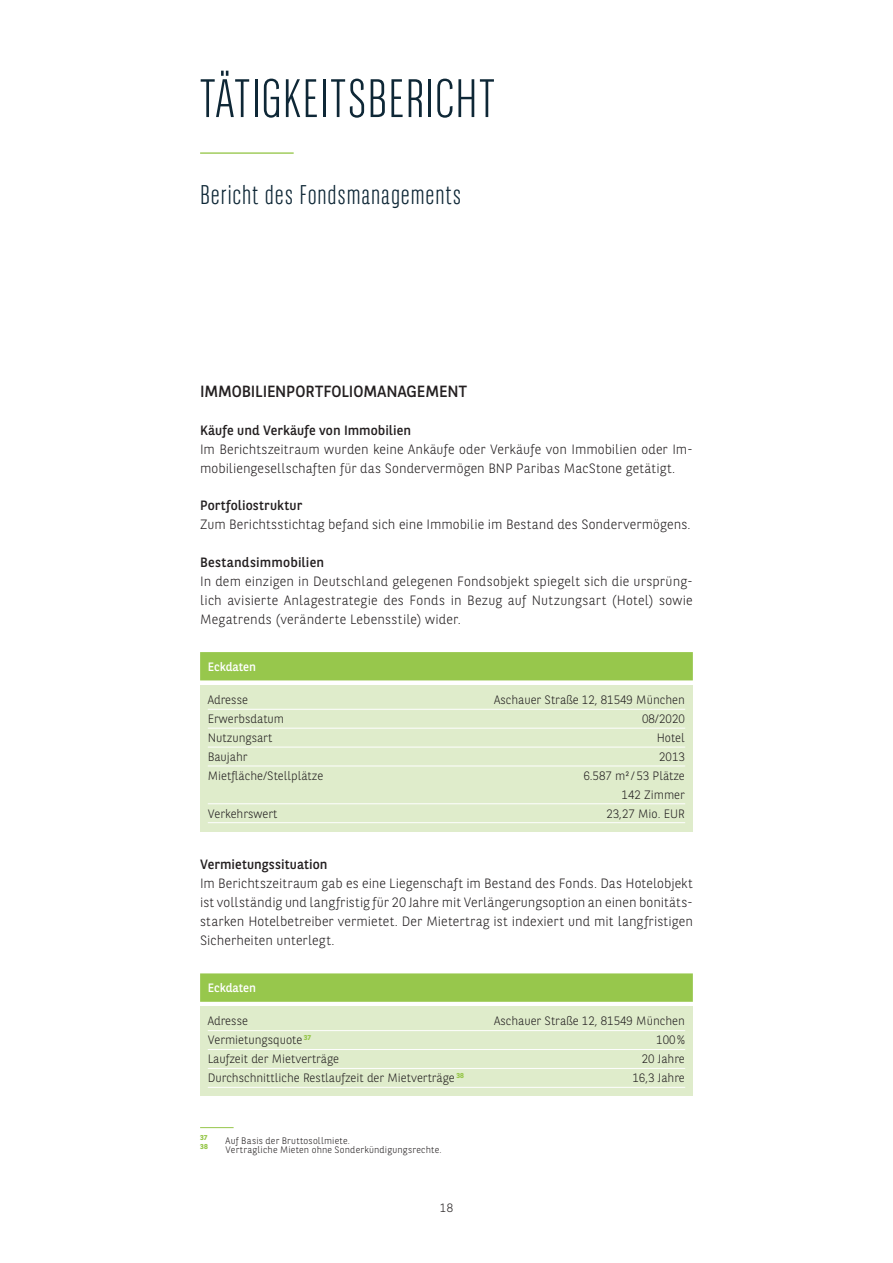
<style>
.page{position:relative;width:893px;height:1263px;background:#fff}
.page>*{position:absolute;margin:0;border:0;box-sizing:border-box;transform-origin:0 0}
.t1{font:300 54px "BNPP Sans Condensed";letter-spacing:.02em;color:#0e2736}
.t2{font:300 27px "BNPP Sans Condensed";letter-spacing:.035em;color:#0e2736}
.t3{font:16.2px "BNPP Sans";letter-spacing:-.005em;color:#231f20}
.t4{font:300 13.5px/18.9px "BNPP Sans";letter-spacing:.01em;color:#231f20;text-align:justify}
.t5{font:13.5px "BNPP Sans";letter-spacing:.01em;color:#231f20}
.t6{font:300 12.15px/18.9px "BNPP Sans";color:#231f20;text-align:right}
.t7{font:12.15px "BNPP Sans";color:#fff}
.t8{font:300 12px "BNPP Sans";color:#231f20}
.t9{font:300 9.45px "BNPP Sans";letter-spacing:.025em;color:#231f20}
.t10{font:700 7.05px "BNPP Sans";color:#97c74c}
</style>
<div class="page">
<hr style="left:200px;top:152px;width:94px;height:2px;background:#97c74c">
<div style="left:200px;top:652px;width:493px;height:28px;background:#97c74c"></div>
<div style="left:200px;top:685px;width:493px;height:147px;background:#dfeccb"></div>
<hr style="left:208px;top:709px;width:477px;height:1px;background:#fff">
<hr style="left:208px;top:728px;width:477px;height:1px;background:#fff">
<hr style="left:208px;top:747px;width:477px;height:1px;background:#fff">
<hr style="left:208px;top:765px;width:477px;height:1px;background:#fff">
<hr style="left:208px;top:803px;width:477px;height:1px;background:#fff">
<hr style="left:208px;top:822px;width:477px;height:1px;background:#fff">
<div style="left:200px;top:973px;width:493px;height:29px;background:#97c74c"></div>
<div style="left:200px;top:1006px;width:493px;height:90px;background:#dfeccb"></div>
<hr style="left:208px;top:1030px;width:477px;height:1px;background:#fff">
<hr style="left:208px;top:1049px;width:477px;height:1px;background:#fff">
<hr style="left:208px;top:1068px;width:477px;height:1px;background:#fff">
<hr style="left:208px;top:1087px;width:477px;height:1px;background:#fff">
<hr style="left:200px;top:1127px;width:34px;height:1px;background:#97c74c">
<h1 class="t1" style="left:200px;top:65px;width:296px">TÄTIGKEITSBERICHT</h1>
<h2 class="t2" style="left:200px;top:178px;width:262px">Bericht des Fondsmanagements</h2>
<p class="t3" style="left:200px;top:380px;width:269px">IMMOBILIENPORTFOLIOMANAGEMENT</p>
<p class="t5" style="left:200px;top:421px;width:212px">Käufe und Verkäufe von Immobilien</p>
<p class="t4" style="left:200px;top:439px;width:494px">Im Berichtszeitraum wurden keine Ankäufe oder Verkäufe von Immobilien oder Im&shy;mobiliengesellschaften für das Sondervermögen BNP Paribas MacStone getätigt.</p>
<p class="t5" style="left:200px;top:496px;width:104px">Portfoliostruktur</p>
<p class="t4" style="left:200px;top:514px;width:492px">Zum Berichtsstichtag befand sich eine Immobilie im Bestand des Sondervermögens.</p>
<p class="t5" style="left:200px;top:553px;width:126px">Bestandsimmobilien</p>
<p class="t4" style="left:200px;top:571px;width:494px">In dem einzigen in Deutschland gelegenen Fondsobjekt spiegelt sich die ursprüng&shy;lich avisierte Anlagestrategie des Fonds in Bezug auf Nutzungsart (Hotel) sowie Megatrends (veränderte Lebensstile) wider.</p>
<p class="t7" style="left:208px;top:658px;width:50px">Eckdaten</p>
<p class="t6" style="left:208px;top:690px;width:42px">Adresse</p>
<p class="t6" style="left:494px;top:690px;width:192px">Aschauer Straße 12, 81549 München</p>
<p class="t6" style="left:208px;top:709px;width:78px">Erwerbsdatum</p>
<p class="t6" style="left:642px;top:709px;width:44px">08/2020</p>
<p class="t6" style="left:208px;top:728px;width:66px">Nutzungsart</p>
<p class="t6" style="left:657px;top:728px;width:30px">Hotel</p>
<p class="t6" style="left:208px;top:746px;width:41px">Baujahr</p>
<p class="t6" style="left:659px;top:746px;width:27px">2013</p>
<p class="t6" style="left:208px;top:765px;width:117px">Mietfläche/Stellplätze</p>
<p class="t6" style="left:583px;top:765px;width:103px">6.587 m²/53 Plätze<br>142 Zimmer</p>
<p class="t6" style="left:208px;top:803px;width:71px">Verkehrswert</p>
<p class="t6" style="left:606px;top:803px;width:80px">23,27 Mio. EUR</p>
<p class="t5" style="left:200px;top:855px;width:129px">Vermietungssituation</p>
<p class="t4" style="left:200px;top:873px;width:494px">Im Berichtszeitraum gab es eine Liegenschaft im Bestand des Fonds. Das Hotelobjekt ist vollständig und langfristig für 20 Jahre mit Verlängerungsoption an einen bonitäts&shy;starken Hotelbetreiber vermietet. Der Mietertrag ist indexiert und mit langfristigen Sicherheiten unterlegt.</p>
<p class="t7" style="left:208px;top:980px;width:50px">Eckdaten</p>
<p class="t6" style="left:208px;top:1011px;width:42px">Adresse</p>
<p class="t6" style="left:494px;top:1011px;width:192px">Aschauer Straße 12, 81549 München</p>
<p class="t6" style="left:208px;top:1030px;width:105px">Vermietungsquote <sup>37</sup></p>
<p class="t6" style="left:656px;top:1030px;width:30px">100%</p>
<p class="t6" style="left:208px;top:1049px;width:133px">Laufzeit der Mietverträge</p>
<p class="t6" style="left:642px;top:1049px;width:45px">20 Jahre</p>
<p class="t6" style="left:208px;top:1068px;width:258px">Durchschnittliche Restlaufzeit der Mietverträge <sup>38</sup></p>
<p class="t6" style="left:632px;top:1068px;width:54px">16,3 Jahre</p>
<p class="t10" style="left:200px;top:1132px;width:9px">37</p>
<p class="t9" style="left:226px;top:1134px;width:126px">Auf Basis der Bruttosollmiete.</p>
<p class="t10" style="left:200px;top:1142px;width:9px">38</p>
<p class="t9" style="left:226px;top:1143px;width:217px">Vertragliche Mieten ohne Sonderkündigungsrechte.</p>
<p class="t8" style="left:440px;top:1199px;width:15px">18</p>
</div>
